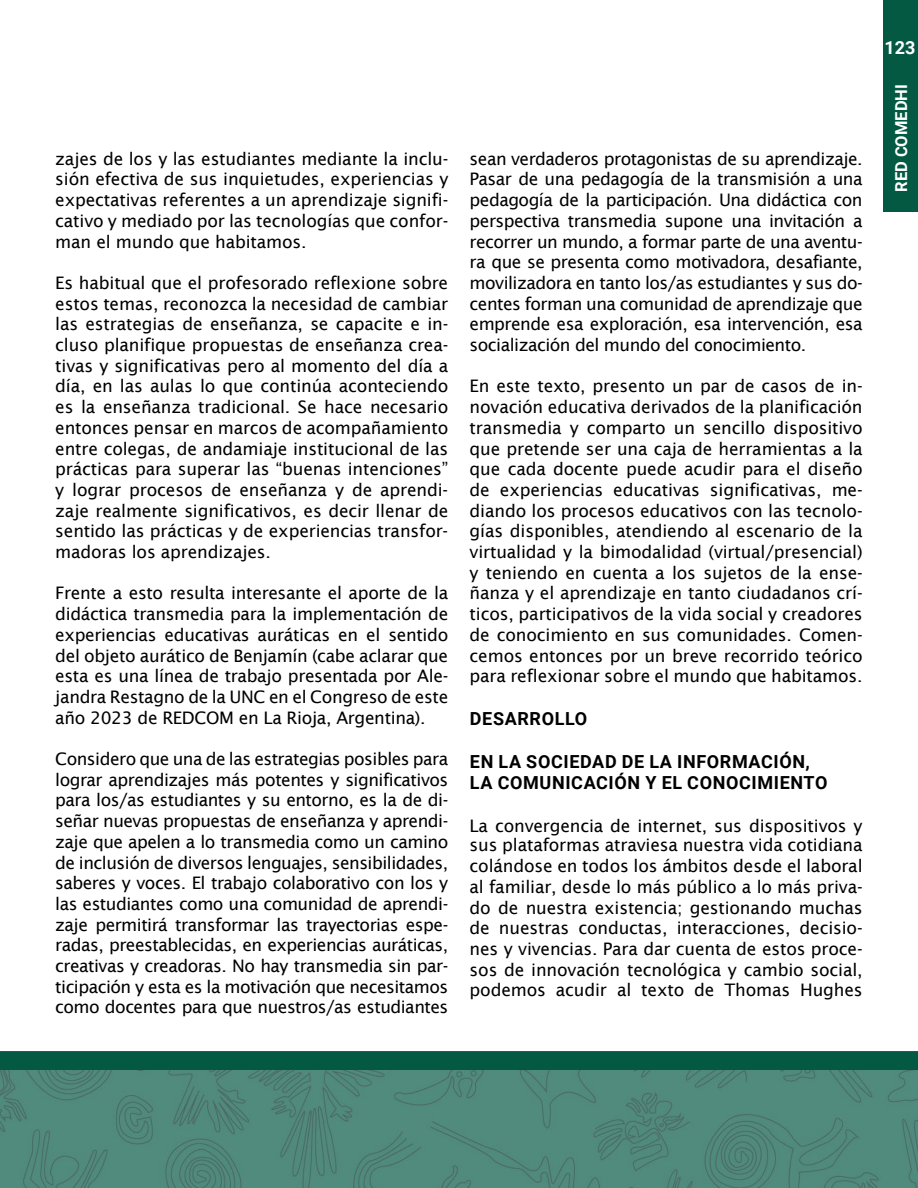
<style>
.page{position:relative;width:918px;height:1188px;background:#fff}
.page>*{position:absolute;margin:0;border:0;box-sizing:border-box;transform-origin:0 0}
.t1{font:700 18px/21.6px "Roboto";letter-spacing:.035em;color:#000}
.t2{font:700 18px "Roboto";color:#fff}
.t3{font:17.25px/20.7px "Lucida Sans";letter-spacing:-.01em;color:#000;text-align:justify}
.t4{font:700 16.5px "Roboto";color:#fff}
</style>
<div class="page">
<div style="left:883px;top:0;width:35px;height:212px;background:#045942"></div>
<div style="left:0;top:1051px;width:918px;height:23px;background:#045942"></div>
<img style="left:0;top:1070px;width:918px;height:118px">
<p class="t3" style="left:55px;top:148px;width:395px">zajes de los y las estudiantes mediante la inclu&shy;sión efectiva de sus inquietudes, experiencias y expectativas referentes a un aprendizaje signifi&shy;cativo y mediado por las tecnologías que confor&shy;man el mundo que habitamos.</p>
<p class="t3" style="left:55px;top:272px;width:395px">Es habitual que el profesorado reflexione sobre estos temas, reconozca la necesidad de cambiar las estrategias de enseñanza, se capacite e in&shy;cluso planifique propuestas de enseñanza crea&shy;tivas y significativas pero al momento del día a día, en las aulas lo que continúa aconteciendo es la enseñanza tradicional. Se hace necesario entonces pensar en marcos de acompañamiento entre colegas, de andamiaje institucional de las prácticas para superar las “buenas intenciones” y lograr procesos de enseñanza y de aprendi&shy;zaje realmente significativos, es decir llenar de sentido las prácticas y de experiencias transfor&shy;madoras los aprendizajes.</p>
<p class="t3" style="left:55px;top:583px;width:395px">Frente a esto resulta interesante el aporte de la didáctica transmedia para la implementación de experiencias educativas auráticas en el sentido del objeto aurático de Benjamín (cabe aclarar que esta es una línea de trabajo presentada por Ale&shy;jandra Restagno de la UNC en el Congreso de este año 2023 de REDCOM en La Rioja, Argentina).</p>
<p class="t3" style="left:55px;top:749px;width:395px">Considero que una de las estrategias posibles para lograr aprendizajes más potentes y significativos para los/as estudiantes y su entorno, es la de di&shy;señar nuevas propuestas de enseñanza y aprendi&shy;zaje que apelen a lo transmedia como un camino de inclusión de diversos lenguajes, sensibilidades, saberes y voces. El trabajo colaborativo con los y las estudiantes como una comunidad de aprendi&shy;zaje permitirá transformar las trayectorias espe&shy;radas, preestablecidas, en experiencias auráticas, creativas y creadoras. No hay transmedia sin par&shy;ticipación y esta es la motivación que necesitamos como docentes para que nuestros/as estudiantes</p>
<p class="t3" style="left:470px;top:148px;width:395px">sean verdaderos protagonistas de su aprendizaje.<br>Pasar de una pedagogía de la transmisión a una pedagogía de la participación. Una didáctica con perspectiva transmedia supone una invitación a recorrer un mundo, a formar parte de una aventu&shy;ra que se presenta como motivadora, desafiante, movilizadora en tanto los/as estudiantes y sus do&shy;centes forman una comunidad de aprendizaje que emprende esa exploración, esa intervención, esa socialización del mundo del conocimiento.</p>
<p class="t3" style="left:470px;top:376px;width:395px">En este texto, presento un par de casos de in&shy;novación educativa derivados de la planificación transmedia y comparto un sencillo dispositivo que pretende ser una caja de herramientas a la que cada docente puede acudir para el diseño de experiencias educativas significativas, me&shy;diando los procesos educativos con las tecnolo&shy;gías disponibles, atendiendo al escenario de la virtualidad y la bimodalidad (virtual/presencial) y teniendo en cuenta a los sujetos de la ense&shy;ñanza y el aprendizaje en tanto ciudadanos crí&shy;ticos, participativos de la vida social y creadores de conocimiento en sus comunidades. Comen&shy;cemos entonces por un breve recorrido teórico para reflexionar sobre el mundo que habitamos.</p>
<p class="t1" style="left:470px;top:707px;width:119px">DESARROLLO</p>
<p class="t1" style="left:470px;top:750px;width:359px">EN LA SOCIEDAD DE LA INFORMACIÓN,<br>LA COMUNICACIÓN Y EL CONOCIMIENTO</p>
<p class="t3" style="left:470px;top:816px;width:395px">La convergencia de internet, sus dispositivos y sus plataformas atraviesa nuestra vida cotidiana colándose en todos los ámbitos desde el laboral al familiar, desde lo más público a lo más priva&shy;do de nuestra existencia; gestionando muchas de nuestras conductas, interacciones, decisio&shy;nes y vivencias. Para dar cuenta de estos proce&shy;sos de innovación tecnológica y cambio social, podemos acudir al texto de Thomas Hughes</p>
<p class="t2" style="left:885px;top:35px;width:32px">123</p>
<p class="t4" style="left:890px;top:192px;width:109px;rotate:-90deg">RED COMEDHI</p>
</div>
